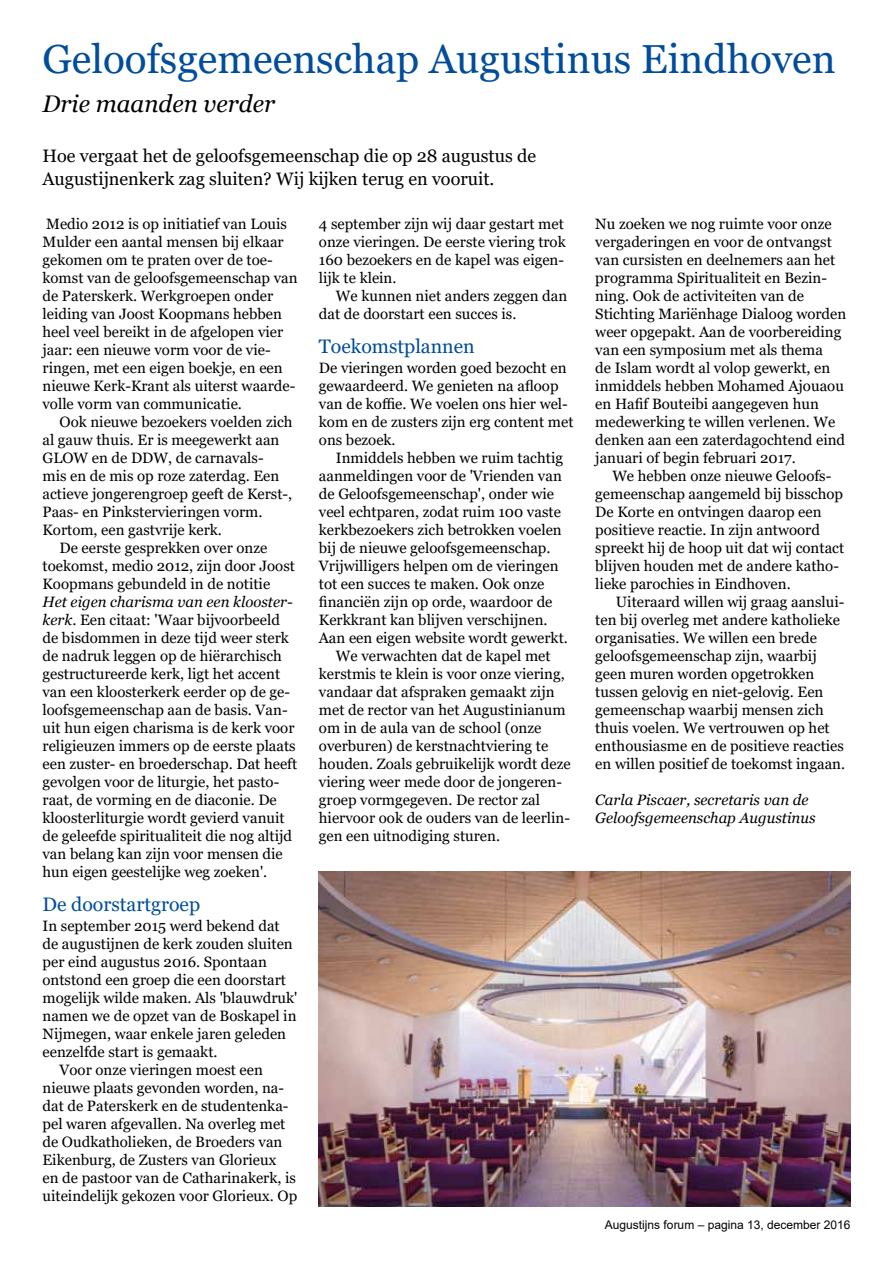
<style>
.page{position:relative;width:893px;height:1263px;background:#fff}
.page>*{position:absolute;margin:0;border:0;box-sizing:border-box;transform-origin:0 0}
.t1{font:40.5px "Georgia";color:#004d9b}
.t2{font:italic 24px "Georgia";color:#000}
.t3{font:19.5px "Georgia";color:#004d9b}
.t4{font:18px/22.5px "Georgia";color:#000}
.t5{font:15px/18px "Georgia";color:#000}
.t6{font:italic 15px/18px "Georgia";color:#000}
.t7{font:12px "Arial";color:#000}
.s1{font-style:italic}
</style>
<div class="page">
<img style="left:319px;top:872px;width:531px;height:334px">
<h1 class="t1" style="left:43px;top:35px;width:795px">Geloofsgemeenschap Augustinus Eindhoven</h1>
<h2 class="t2" style="left:43px;top:89px;width:234px">Drie maanden verder</h2>
<p class="t4" style="left:43px;top:145px;width:495px">Hoe vergaat het de geloofsgemeenschap die op 28 augustus de<br>Augustijnenkerk zag sluiten? Wij kijken terug en vooruit.</p>
<p class="t5" style="left:43px;top:215px;width:257px">Medio 2012 is op initiatief van Louis Mulder een aantal mensen bij elkaar gekomen om te praten over de toe&shy;komst van de geloofsgemeenschap van de Paterskerk. Werkgroepen onder leiding van Joost Koopmans hebben heel veel bereikt in de afgelopen vier jaar: een nieuwe vorm voor de vie&shy;ringen, met een eigen boekje, en een nieuwe Kerk-Krant als uiterst waarde&shy;volle vorm van communicatie.</p>
<p class="t5" style="left:60px;top:413px;width:235px">Ook nieuwe bezoekers voelden zich</p>
<p class="t5" style="left:43px;top:431px;width:238px">al gauw thuis. Er is meegewerkt aan</p>
<p class="t5" style="left:43px;top:449px;width:223px">GLOW en de DDW, de carnavals-</p>
<p class="t5" style="left:43px;top:467px;width:238px">mis en de mis op roze zaterdag. Een</p>
<p class="t5" style="left:43px;top:485px;width:251px">actieve jongerengroep geeft de Kerst-,</p>
<p class="t5" style="left:43px;top:503px;width:222px">Paas- en Pinkstervieringen vorm.</p>
<p class="t5" style="left:43px;top:521px;width:181px">Kortom, een gastvrije kerk.</p>
<p class="t5" style="left:60px;top:539px;width:209px">De eerste gesprekken over onze</p>
<p class="t5" style="left:43px;top:557px;width:254px">toekomst, medio 2012, zijn door Joost</p>
<p class="t5" style="left:43px;top:575px;width:229px">Koopmans gebundeld in de notitie</p>
<p class="t5" style="left:43px;top:593px;width:256px"><span class="s1">Het eigen charisma van een klooster&shy;kerk</span>. Een citaat: 'Waar bijvoorbeeld de bisdommen in deze tijd weer sterk de nadruk leggen op de hiërarchisch gestructureerde kerk, ligt het accent van een kloosterkerk eerder op de ge&shy;loofsgemeenschap aan de basis. Van&shy;uit hun eigen charisma is de kerk voor religieuzen immers op de eerste plaats een zuster- en broederschap. Dat heeft gevolgen voor de liturgie, het pasto&shy;raat, de vorming en de diaconie. De kloosterliturgie wordt gevierd vanuit de geleefde spiritualiteit die nog altijd van belang kan zijn voor mensen die hun eigen geestelijke weg zoeken'.</p>
<h3 class="t3" style="left:43px;top:892px;width:159px">De doorstartgroep</h3>
<p class="t5" style="left:43px;top:917px;width:239px">In september 2015 werd bekend dat</p>
<p class="t5" style="left:43px;top:935px;width:252px">de augustijnen de kerk zouden sluiten</p>
<p class="t5" style="left:43px;top:953px;width:226px">per eind augustus 2016. Spontaan</p>
<p class="t5" style="left:43px;top:971px;width:245px">ontstond een groep die een doorstart</p>
<p class="t5" style="left:43px;top:989px;width:256px">mogelijk wilde maken. Als 'blauwdruk'</p>
<p class="t5" style="left:43px;top:1007px;width:256px">namen we de opzet van de Boskapel in</p>
<p class="t5" style="left:43px;top:1025px;width:245px">Nijmegen, waar enkele jaren geleden</p>
<p class="t5" style="left:43px;top:1043px;width:177px">eenzelfde start is gemaakt.</p>
<p class="t5" style="left:60px;top:1061px;width:205px">Voor onze vieringen moest een</p>
<p class="t5" style="left:43px;top:1079px;width:243px">nieuwe plaats gevonden worden, na-</p>
<p class="t5" style="left:43px;top:1097px;width:248px">dat de Paterskerk en de studentenka-</p>
<p class="t5" style="left:43px;top:1115px;width:244px">pel waren afgevallen. Na overleg met</p>
<p class="t5" style="left:43px;top:1133px;width:241px">de Oudkatholieken, de Broeders van</p>
<p class="t5" style="left:43px;top:1151px;width:235px">Eikenburg, de Zusters van Glorieux</p>
<p class="t5" style="left:43px;top:1169px;width:255px">en de pastoor van de Catharinakerk, is</p>
<p class="t5" style="left:43px;top:1187px;width:256px">uiteindelijk gekozen voor Glorieux. Op</p>
<p class="t5" style="left:319px;top:215px;width:248px">4 september zijn wij daar gestart met onze vieringen. De eerste viering trok<br>160 bezoekers en de kapel was eigen&shy;lijk te klein.</p>
<p class="t5" style="left:319px;top:287px;width:250px;text-indent:17px">We kunnen niet anders zeggen dan dat de doorstart een succes is.</p>
<h3 class="t3" style="left:319px;top:334px;width:157px">Toekomstplannen</h3>
<p class="t5" style="left:319px;top:359px;width:256px">De vieringen worden goed bezocht en gewaardeerd. We genieten na afloop van de koffie. We voelen ons hier wel&shy;kom en de zusters zijn erg content met ons bezoek.</p>
<p class="t5" style="left:336px;top:449px;width:229px">Inmiddels hebben we ruim tachtig</p>
<p class="t5" style="left:319px;top:467px;width:244px">aanmeldingen voor de 'Vrienden van</p>
<p class="t5" style="left:319px;top:485px;width:237px">de Geloofsgemeenschap', onder wie</p>
<p class="t5" style="left:319px;top:503px;width:243px">veel echtparen, zodat ruim 100 vaste</p>
<p class="t5" style="left:319px;top:521px;width:244px">kerkbezoekers zich betrokken voelen</p>
<p class="t5" style="left:319px;top:539px;width:233px">bij de nieuwe geloofsgemeenschap.</p>
<p class="t5" style="left:319px;top:557px;width:241px">Vrijwilligers helpen om de vieringen</p>
<p class="t5" style="left:319px;top:575px;width:227px">tot een succes te maken. Ook onze</p>
<p class="t5" style="left:319px;top:593px;width:235px">financiën zijn op orde, waardoor de</p>
<p class="t5" style="left:319px;top:611px;width:230px">Kerkkrant kan blijven verschijnen.</p>
<p class="t5" style="left:319px;top:629px;width:250px">Aan een eigen website wordt gewerkt.</p>
<p class="t5" style="left:336px;top:647px;width:216px">We verwachten dat de kapel met</p>
<p class="t5" style="left:319px;top:665px;width:247px">kerstmis te klein is voor onze viering,</p>
<p class="t5" style="left:319px;top:683px;width:237px">vandaar dat afspraken gemaakt zijn</p>
<p class="t5" style="left:319px;top:701px;width:248px">met de rector van het Augustinianum</p>
<p class="t5" style="left:319px;top:719px;width:224px">om in de aula van de school (onze</p>
<p class="t5" style="left:319px;top:737px;width:231px">overburen) de kerstnachtviering te</p>
<p class="t5" style="left:319px;top:755px;width:253px">houden. Zoals gebruikelijk wordt deze</p>
<p class="t5" style="left:319px;top:773px;width:245px">viering weer mede door de jongeren-</p>
<p class="t5" style="left:319px;top:791px;width:223px">groep vormgegeven. De rector zal</p>
<p class="t5" style="left:319px;top:809px;width:253px">hiervoor ook de ouders van de leerlin-</p>
<p class="t5" style="left:319px;top:827px;width:183px">gen een uitnodiging sturen.</p>
<p class="t5" style="left:595px;top:215px;width:253px">Nu zoeken we nog ruimte voor onze vergaderingen en voor de ontvangst van cursisten en deelnemers aan het programma Spiritualiteit en Bezin&shy;ning. Ook de activiteiten van de Stichting Mariënhage Dialoog worden weer opgepakt. Aan de voorbereiding van een symposium met als thema<br>de Islam wordt al volop gewerkt, en inmiddels hebben Mohamed Ajouaou en Hafif Bouteibi aangegeven hun medewerking te willen verlenen. We denken aan een zaterdagochtend eind januari of begin februari 2017.</p>
<p class="t5" style="left:595px;top:467px;width:250px;text-indent:17px">We hebben onze nieuwe Geloofs&shy;gemeenschap aangemeld bij bisschop De Korte en ontvingen daarop een positieve reactie. In zijn antwoord spreekt hij de hoop uit dat wij contact blijven houden met de andere katho&shy;lieke parochies in Eindhoven.</p>
<p class="t5" style="left:595px;top:593px;width:251px;text-indent:21px">Uiteraard willen wij graag aanslui&shy;ten bij overleg met andere katholieke organisaties. We willen een brede geloofsgemeenschap zijn, waarbij geen muren worden opgetrokken tussen gelovig en niet-gelovig. Een gemeenschap waarbij mensen zich thuis voelen. We vertrouwen op het enthousiasme en de positieve reacties en willen positief de toekomst ingaan.</p>
<p class="t6" style="left:595px;top:791px;width:222px">Carla Piscaer, secretaris van de<br>Geloofsgemeenschap Augustinus</p>
<p class="t7" style="left:605px;top:1217px;width:247px">Augustijns forum – pagina 13, december 2016</p>
</div>
